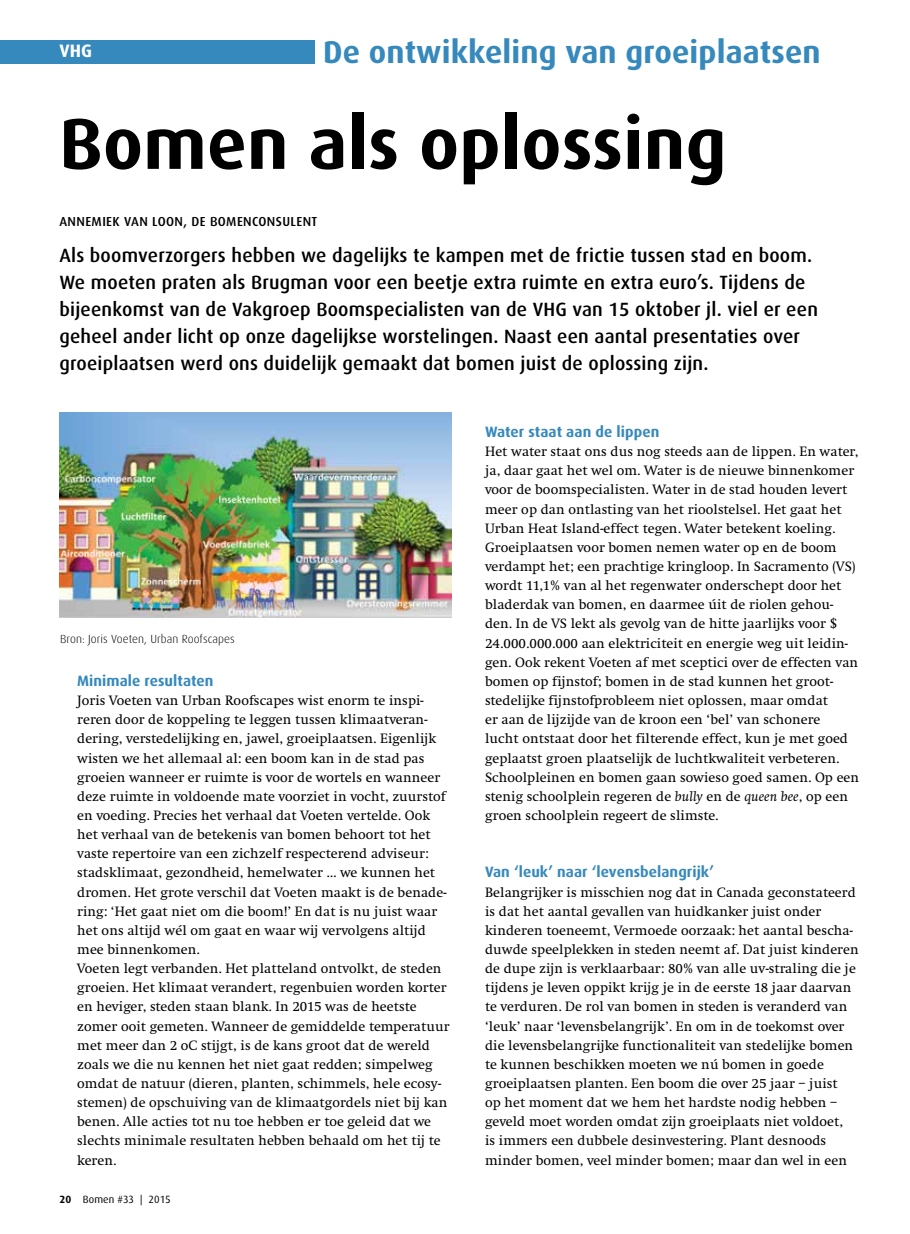
<style>
.page{position:relative;width:910px;height:1234px;background:#fff}
.page>*{position:absolute;margin:0;border:0;box-sizing:border-box;transform-origin:0 0}
.t1{font:700 72px "Dax";letter-spacing:.005em;color:#000}
.t2{font:700 31.5px "Dax";letter-spacing:.005em;color:#3689bc}
.t3{font:500 19.2px/27px "Dax";letter-spacing:.01em;color:#000}
.t4{font:700 18px "Dax";color:#fff}
.t5{font:700 15px "Dax";letter-spacing:.005em;color:#3689bc}
.t6{font:14.1px/19.2px "Swift EF";letter-spacing:.005em;color:#000}
.t7{font:500 13.05px "Dax";letter-spacing:.03em;color:#000}
.t8{font:300 11.7px "Dax";letter-spacing:.005em;color:#000}
.t9{font:10.5px "Dax";letter-spacing:.005em;color:#000}
.s1{font-weight:700}
.s2{font-style:italic}
</style>
<div class="page">
<img style="left:59px;top:412px;width:392px;height:205px">
<div style="left:0;top:40px;width:315px;height:24px;background:#3689bc"></div>
<p class="t4" style="left:60px;top:41px;width:34px">VHG</p>
<h2 class="t2" style="left:323px;top:34px;width:499px">De ontwikkeling van groeiplaatsen</h2>
<h1 class="t1" style="left:59px;top:103px;width:669px">Bomen als oplossing</h1>
<p class="t7" style="left:59px;top:214px;width:259px">ANNEMIEK VAN LOON, DE BOMENCONSULENT</p>
<p class="t3" style="left:59px;top:241px;width:760px">Als boomverzorgers hebben we dagelijks te kampen met de frictie tussen stad en boom.<br>We moeten praten als Brugman voor een beetje extra ruimte en extra euro’s. Tijdens de bijeenkomst van de Vakgroep Boomspecialisten van de VHG van 15 oktober jl. viel er een geheel ander licht op onze dagelijkse worstelingen. Naast een aantal presentaties over groeiplaatsen werd ons duidelijk gemaakt dat bomen juist de oplossing zijn.</p>
<p class="t8" style="left:60px;top:632px;width:176px">Bron: Joris Voeten, Urban Roofscapes</p>
<p class="t5" style="left:77px;top:672px;width:138px">Minimale resultaten</p>
<p class="t6" style="left:77px;top:691px;width:374px">Joris Voeten van Urban Roofscapes wist enorm te inspi&shy;reren door de koppeling te leggen tussen klimaatveran&shy;dering, verstedelijking en, jawel, groeiplaatsen. Eigenlijk wisten we het allemaal al: een boom kan in de stad pas groeien wanneer er ruimte is voor de wortels en wanneer deze ruimte in voldoende mate voorziet in vocht, zuurstof en voeding. Precies het verhaal dat Voeten vertelde. Ook het verhaal van de betekenis van bomen behoort tot het vaste repertoire van een zichzelf respecterend adviseur: stadsklimaat, gezondheid, hemelwater ... we kunnen het dromen. Het grote verschil dat Voeten maakt is de benade&shy;ring: ‘Het gaat niet om die boom!’ En dat is nu juist waar het ons altijd wél om gaat en waar wij vervolgens altijd mee binnenkomen.<br>Voeten legt verbanden. Het platteland ontvolkt, de steden groeien. Het klimaat verandert, regenbuien worden korter en heviger, steden staan blank. In 2015 was de heetste zomer ooit gemeten. Wanneer de gemiddelde temperatuur met meer dan 2 oC stijgt, is de kans groot dat de wereld zoals we die nu kennen het niet gaat redden; simpelweg omdat de natuur (dieren, planten, schimmels, hele ecosy&shy;stemen) de opschuiving van de klimaatgordels niet bij kan benen. Alle acties tot nu toe hebben er toe geleid dat we slechts minimale resultaten hebben behaald om het tij te keren.</p>
<p class="t9" style="left:60px;top:1193px;width:113px"><span class="s1">20</span> Bomen #33 | 2015</p>
<p class="t5" style="left:485px;top:423px;width:176px">Water staat aan de lippen</p>
<p class="t6" style="left:485px;top:442px;width:376px">Het water staat ons dus nog steeds aan de lippen. En water, ja, daar gaat het wel om. Water is de nieuwe binnenkomer voor de boomspecialisten. Water in de stad houden levert meer op dan ontlasting van het rioolstelsel. Het gaat het Urban Heat Island-effect tegen. Water betekent koeling.<br>Groeiplaatsen voor bomen nemen water op en de boom verdampt het; een prachtige kringloop. In Sacramento (VS) wordt 11,1% van al het regenwater onderschept door het bladerdak van bomen, en daarmee úit de riolen gehou&shy;den. In de VS lekt als gevolg van de hitte jaarlijks voor $ 24.000.000.000 aan elektriciteit en energie weg uit leidin&shy;gen. Ook rekent Voeten af met sceptici over de effecten van bomen op fijnstof; bomen in de stad kunnen het groot&shy;stedelijke fijnstofprobleem niet oplossen, maar omdat<br>er aan de lijzijde van de kroon een ‘bel’ van schonere<br>lucht ontstaat door het filterende effect, kun je met goed geplaatst groen plaatselijk de luchtkwaliteit verbeteren.<br>Schoolpleinen en bomen gaan sowieso goed samen. Op een stenig schoolplein regeren de <span class="s2">bully</span> en de <span class="s2">queen bee</span>, op een groen schoolplein regeert de slimste.</p>
<p class="t5" style="left:485px;top:863px;width:230px">Van ‘leuk’ naar ‘levensbelangrijk’</p>
<p class="t6" style="left:485px;top:882px;width:375px">Belangrijker is misschien nog dat in Canada geconstateerd is dat het aantal gevallen van huidkanker juist onder kinderen toeneemt, Vermoede oorzaak: het aantal bescha&shy;duwde speelplekken in steden neemt af. Dat juist kinderen de dupe zijn is verklaarbaar: 80% van alle uv-straling die je tijdens je leven oppikt krijg je in de eerste 18 jaar daarvan te verduren. De rol van bomen in steden is veranderd van ‘leuk’ naar ‘levensbelangrijk’. En om in de toekomst over die levensbelangrijke functionaliteit van stedelijke bomen te kunnen beschikken moeten we nú bomen in goede groeiplaatsen planten. Een boom die over 25 jaar – juist<br>op het moment dat we hem het hardste nodig hebben – geveld moet worden omdat zijn groeiplaats niet voldoet,<br>is immers een dubbele desinvestering. Plant desnoods minder bomen, veel minder bomen; maar dan wel in een</p>
</div>
